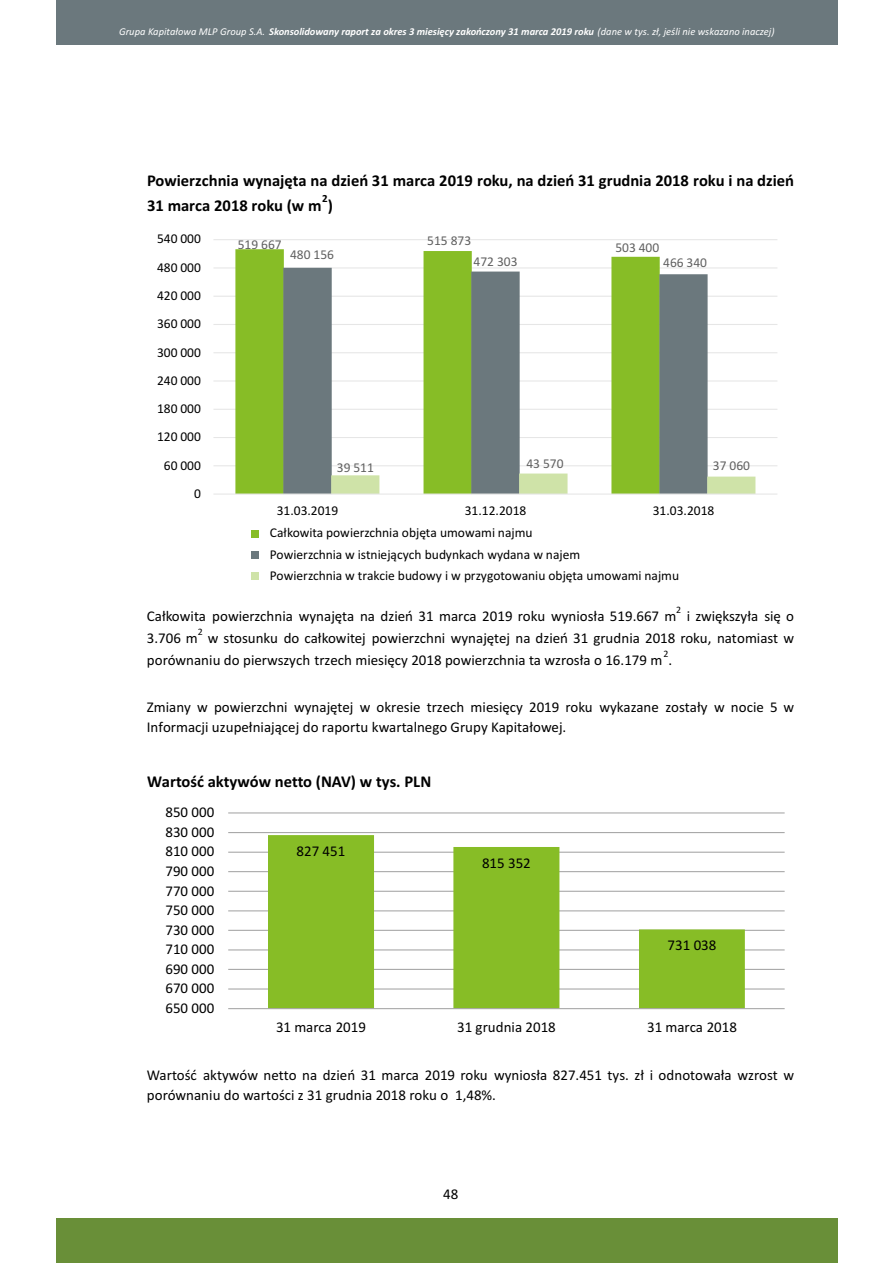
<style>
.page{position:relative;width:893px;height:1263px;background:#fff}
.page>*{position:absolute;margin:0;border:0;box-sizing:border-box;transform-origin:0 0}
.t1{font:700 16.5px/24.6px "Calibri";color:#000}
.t2{font:15px/19.6px "Calibri";color:#000}
.t3{font:13.5px/21px "Calibri";color:#000}
.t4{font:13.5px "Calibri";color:#616161}
.t5{font:700 10.95px "Calibri";color:#000}
.t6{font:italic 10.5px "Calibri";color:#fff}
.t7{font:9.9px "Calibri";color:#000}
.s1{font-weight:700}
</style>
<div class="page">
<div style="left:56px;top:0;width:782px;height:45px;background:#6b787d"></div>
<div style="left:56px;top:1218px;width:782px;height:45px;background:#698f38"></div>
<hr style="left:228px;top:988px;width:557px;height:1px;background:#a6a6a6">
<hr style="left:228px;top:969px;width:557px;height:1px;background:#a6a6a6">
<hr style="left:228px;top:949px;width:557px;height:1px;background:#a6a6a6">
<hr style="left:228px;top:930px;width:557px;height:1px;background:#a6a6a6">
<hr style="left:228px;top:910px;width:557px;height:1px;background:#a6a6a6">
<hr style="left:228px;top:891px;width:557px;height:1px;background:#a6a6a6">
<hr style="left:228px;top:871px;width:557px;height:1px;background:#a6a6a6">
<hr style="left:228px;top:852px;width:557px;height:1px;background:#a6a6a6">
<hr style="left:228px;top:832px;width:557px;height:1px;background:#a6a6a6">
<hr style="left:228px;top:812px;width:557px;height:1px;background:#a6a6a6">
<svg style="left:268px;top:835px;width:477px;height:173px;fill:#87bd26"></svg>
<hr style="left:228px;top:1008px;width:557px;height:1px;background:#a6a6a6">
<hr style="left:213px;top:465px;width:564px;height:1px;background:#e6e6e6">
<hr style="left:213px;top:437px;width:564px;height:1px;background:#e6e6e6">
<hr style="left:213px;top:409px;width:564px;height:1px;background:#e6e6e6">
<hr style="left:213px;top:380px;width:564px;height:2px;background:#e6e6e6">
<hr style="left:213px;top:352px;width:564px;height:1px;background:#e6e6e6">
<hr style="left:213px;top:324px;width:564px;height:1px;background:#e6e6e6">
<hr style="left:213px;top:296px;width:564px;height:1px;background:#e6e6e6">
<hr style="left:213px;top:267px;width:564px;height:1px;background:#e6e6e6">
<hr style="left:213px;top:239px;width:564px;height:1px;background:#e6e6e6">
<svg style="left:235px;top:249px;width:425px;height:244px;fill:#87bd26"></svg>
<svg style="left:283px;top:268px;width:425px;height:225px"></svg>
<svg style="left:331px;top:473px;width:424px;height:20px"></svg>
<hr style="left:213px;top:493px;width:564px;height:2px;background:#e6e6e6">
<div style="left:251px;top:530px;width:8px;height:7px;background:#87bd26"></div>
<div style="left:251px;top:551px;width:8px;height:7px;background:#6b787d"></div>
<div style="left:251px;top:572px;width:8px;height:8px;background:#cfe3a8"></div>
<p class="t6" style="left:119px;top:27px;width:657px">Grupa Kapitałowa MLP Group S.A. <span class="s1">Skonsolidowany raport za okres 3 miesięcy zakończony 31 marca 2019 roku</span> (dane w tys. zł, jeśli nie wskazano inaczej)</p>
<p class="t1" style="left:147px;top:170px;width:648px">Powierzchnia wynajęta na dzień 31 marca 2019 roku, na dzień 31 grudnia 2018 roku i na dzień<br>31 marca 2018 roku (w m )</p>
<p class="t5" style="left:322px;top:194px;width:7px">2</p>
<p class="t3" style="left:157px;top:230px;width:45px">540 000</p>
<p class="t3" style="left:157px;top:258px;width:45px">480 000</p>
<p class="t3" style="left:157px;top:286px;width:45px">420 000</p>
<p class="t3" style="left:157px;top:314px;width:45px">360 000</p>
<p class="t3" style="left:157px;top:343px;width:45px">300 000</p>
<p class="t3" style="left:157px;top:371px;width:45px">240 000</p>
<p class="t3" style="left:157px;top:399px;width:45px">180 000</p>
<p class="t3" style="left:157px;top:427px;width:45px">120 000</p>
<p class="t3" style="left:164px;top:456px;width:39px">60 000</p>
<p class="t3" style="left:194px;top:484px;width:8px">0</p>
<p class="t4" style="left:238px;top:239px;width:45px">519 667</p>
<p class="t4" style="left:427px;top:235px;width:45px">515 873</p>
<p class="t4" style="left:615px;top:242px;width:45px">503 400</p>
<p class="t4" style="left:290px;top:249px;width:45px">480 156</p>
<p class="t4" style="left:474px;top:256px;width:45px">472 303</p>
<p class="t4" style="left:663px;top:257px;width:45px">466 340</p>
<p class="t4" style="left:337px;top:462px;width:39px">39 511</p>
<p class="t4" style="left:526px;top:458px;width:39px">43 570</p>
<p class="t4" style="left:713px;top:460px;width:39px">37 060</p>
<p class="t3" style="left:277px;top:502px;width:63px">31.03.2019</p>
<p class="t3" style="left:465px;top:502px;width:63px">31.12.2018</p>
<p class="t3" style="left:653px;top:502px;width:63px">31.03.2018</p>
<p class="t3" style="left:270px;top:524px;width:411px">Całkowita powierzchnia objęta umowami najmu<br>Powierzchnia w istniejących budynkach wydana w najem<br>Powierzchnia w trakcie budowy i w przygotowaniu objęta umowami najmu</p>
<p class="t7" style="left:676px;top:606px;width:7px">2</p>
<p class="t2" style="left:147px;top:607px;width:531px">Całkowita powierzchnia wynajęta na dzień 31 marca 2019 roku wyniosła 519.667 m</p>
<p class="t2" style="left:687px;top:607px;width:109px">i zwiększyła się o</p>
<p class="t7" style="left:198px;top:628px;width:7px">2</p>
<p class="t2" style="left:147px;top:628px;width:649px;line-height:22.2px;text-indent:61px">w stosunku do całkowitej powierzchni wynajętej na dzień 31 grudnia 2018 roku, natomiast w porównaniu do pierwszych trzech miesięcy 2018 powierzchnia ta wzrosła o 16.179 m .</p>
<p class="t2" style="left:147px;top:629px;width:52px">3.706 m</p>
<p class="t7" style="left:663px;top:650px;width:7px">2</p>
<p class="t2" style="left:147px;top:698px;width:649px">Zmiany w powierzchni wynajętej w okresie trzech miesięcy 2019 roku wykazane zostały w nocie 5 w<br>Informacji uzupełniającej do raportu kwartalnego Grupy Kapitałowej.</p>
<p class="t1" style="left:147px;top:770px;width:286px">Wartość aktywów netto (NAV) w tys. PLN</p>
<p class="t2" style="left:165px;top:804px;width:50px">850 000</p>
<p class="t2" style="left:165px;top:823px;width:50px">830 000</p>
<p class="t2" style="left:165px;top:843px;width:50px">810 000</p>
<p class="t2" style="left:165px;top:862px;width:50px">790 000</p>
<p class="t2" style="left:165px;top:882px;width:50px">770 000</p>
<p class="t2" style="left:165px;top:901px;width:50px">750 000</p>
<p class="t2" style="left:165px;top:921px;width:50px">730 000</p>
<p class="t2" style="left:165px;top:941px;width:50px">710 000</p>
<p class="t2" style="left:165px;top:960px;width:50px">690 000</p>
<p class="t2" style="left:165px;top:980px;width:50px">670 000</p>
<p class="t2" style="left:165px;top:999px;width:50px">650 000</p>
<p class="t2" style="left:297px;top:842px;width:50px">827 451</p>
<p class="t2" style="left:482px;top:854px;width:50px">815 352</p>
<p class="t2" style="left:668px;top:937px;width:50px">731 038</p>
<p class="t2" style="left:276px;top:1019px;width:91px">31 marca 2019</p>
<p class="t2" style="left:457px;top:1019px;width:100px">31 grudnia 2018</p>
<p class="t2" style="left:647px;top:1019px;width:91px">31 marca 2018</p>
<p class="t2" style="left:147px;top:1066px;width:649px">Wartość aktywów netto na dzień 31 marca 2019 roku wyniosła 827.451 tys. zł i odnotowała wzrost w porównaniu do wartości z 31 grudnia 2018 roku o 1,48%.</p>
<p class="t2" style="left:443px;top:1185px;width:17px">48</p>
</div>
